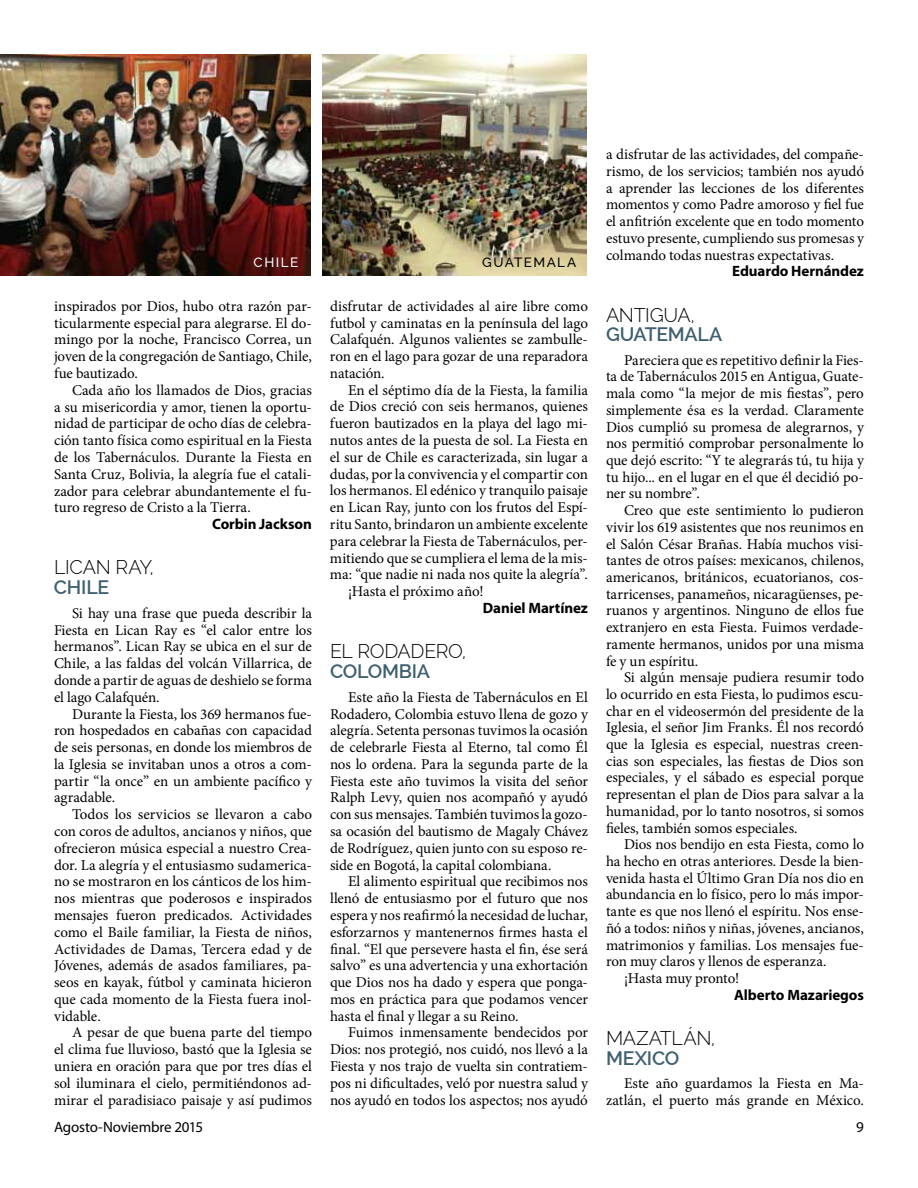
<style>
.page{position:relative;width:918px;height:1188px;background:#fff}
.page>*{position:absolute;margin:0;border:0;box-sizing:border-box;transform-origin:0 0}
.t1{font:300 19.5px "Raleway";letter-spacing:-.02em;color:#000}
.t2{font:600 19.5px "Raleway";letter-spacing:-.01em;color:#3f606f}
.t3{font:15px/16.8px "Minion Pro";letter-spacing:-.01em;color:#000;text-align:justify}
.t4{font:700 15px "Myriad Pro";letter-spacing:-.005em;color:#000}
.t5{font:15px "Myriad Pro";letter-spacing:-.01em;color:#000}
.t6{font:500 13.5px "Raleway";letter-spacing:.105em;color:#000}
.t7{font:500 13.5px "Raleway";color:#fff}
</style>
<div class="page">
<img style="left:322px;top:54px;width:265px;height:222px">
<img style="left:0;top:55px;width:310px;height:220px">
<p class="t7" style="left:254px;top:254px;width:46px">CHILE</p>
<p class="t6" style="left:482px;top:254px;width:95px">GUATEMALA</p>
<p class="t3" style="left:54px;top:298px;width:259px">inspirados por Dios, hubo otra razón par&shy;ticularmente especial para alegrarse. El do&shy;mingo por la noche, Francisco Correa, un joven de la congregación de Santiago, Chile, fue bautizado.</p>
<p class="t3" style="left:54px;top:382px;width:260px;text-indent:18px">Cada año los llamados de Dios, gracias a su misericordia y amor, tienen la oportu&shy;nidad de participar de ocho días de celebra&shy;ción tanto física como espiritual en la Fiesta de los Tabernáculos. Durante la Fiesta en Santa Cruz, Bolivia, la alegría fue el catali&shy;zador para celebrar abundantemente el fu&shy;turo regreso de Cristo a la Tierra.</p>
<p class="t4" style="left:212px;top:514px;width:101px">Corbin Jackson</p>
<h1 class="t1" style="left:54px;top:556px;width:101px">LICAN RAY,</h1>
<h1 class="t2" style="left:54px;top:576px;width:57px">CHILE</h1>
<p class="t3" style="left:54px;top:605px;width:260px;text-indent:18px">Si hay una frase que pueda describir la Fiesta en Lican Ray es “el calor entre los hermanos”. Lican Ray se ubica en el sur de Chile, a las faldas del volcán Villarrica, de donde a partir de aguas de deshielo se forma el lago Calafquén.</p>
<p class="t3" style="left:54px;top:705px;width:259px;text-indent:18px">Durante la Fiesta, los 369 hermanos fue&shy;ron hospedados en cabañas con capacidad de seis personas, en donde los miembros de la Iglesia se invitaban unos a otros a com&shy;partir “la once” en un ambiente pacífico y agradable.</p>
<p class="t3" style="left:54px;top:806px;width:260px;text-indent:18px">Todos los servicios se llevaron a cabo con coros de adultos, ancianos y niños, que ofrecieron música especial a nuestro Crea&shy;dor. La alegría y el entusiasmo sudamerica&shy;no se mostraron en los cánticos de los him&shy;nos mientras que poderosos e inspirados mensajes fueron predicados. Actividades como el Baile familiar, la Fiesta de niños, Actividades de Damas, Tercera edad y de Jóvenes, además de asados familiares, pa&shy;seos en kayak, fútbol y caminata hicieron que cada momento de la Fiesta fuera inol&shy;vidable.</p>
<p class="t3" style="left:54px;top:1024px;width:260px;text-indent:18px">A pesar de que buena parte del tiempo el clima fue lluvioso, bastó que la Iglesia se uniera en oración para que por tres días el sol iluminara el cielo, permitiéndonos ad&shy;mirar el paradisiaco paisaje y así pudimos</p>
<p class="t3" style="left:330px;top:298px;width:260px">disfrutar de actividades al aire libre como futbol y caminatas en la península del lago Calafquén. Algunos valientes se zambulle&shy;ron en el lago para gozar de una reparadora natación.</p>
<p class="t3" style="left:348px;top:382px;width:241px">En el séptimo día de la Fiesta, la familia</p>
<p class="t3" style="left:330px;top:398px;width:259px">de Dios creció con seis hermanos, quienes</p>
<p class="t3" style="left:330px;top:415px;width:260px">fueron bautizados en la playa del lago mi-</p>
<p class="t3" style="left:330px;top:432px;width:259px">nutos antes de la puesta de sol. La Fiesta en</p>
<p class="t3" style="left:330px;top:449px;width:260px">el sur de Chile es caracterizada, sin lugar a</p>
<p class="t3" style="left:330px;top:465px;width:259px">dudas, por la convivencia y el compartir con</p>
<p class="t3" style="left:330px;top:482px;width:259px">los hermanos. El edénico y tranquilo paisaje</p>
<p class="t3" style="left:330px;top:499px;width:260px">en Lican Ray, junto con los frutos del Espí-</p>
<p class="t3" style="left:330px;top:516px;width:259px">ritu Santo, brindaron un ambiente excelente</p>
<p class="t3" style="left:330px;top:533px;width:260px">para celebrar la Fiesta de Tabernáculos, per-</p>
<p class="t3" style="left:330px;top:549px;width:260px">mitiendo que se cumpliera el lema de la mis-</p>
<p class="t3" style="left:330px;top:566px;width:259px">ma: “que nadie ni nada nos quite la alegría”.</p>
<p class="t3" style="left:348px;top:583px;width:137px">¡Hasta el próximo año!</p>
<p class="t4" style="left:483px;top:598px;width:107px">Daniel Martínez</p>
<h1 class="t1" style="left:330px;top:640px;width:137px">EL RODADERO,</h1>
<h1 class="t2" style="left:330px;top:660px;width:27px">COLO</h1>
<h1 class="t2" style="left:382px;top:660px;width:50px">MBIA</h1>
<p class="t3" style="left:330px;top:689px;width:260px;text-indent:18px">Este año la Fiesta de Tabernáculos en El Rodadero, Colombia estuvo llena de gozo y alegría. Setenta personas tuvimos la ocasión de celebrarle Fiesta al Eterno, tal como Él nos lo ordena. Para la segunda parte de la Fiesta este año tuvimos la visita del señor Ralph Levy, quien nos acompañó y ayudó con sus mensajes. También tuvimos la gozo&shy;sa ocasión del bautismo de Magaly Chávez de Rodríguez, quien junto con su esposo re&shy;side en Bogotá, la capital colombiana.</p>
<p class="t3" style="left:330px;top:873px;width:260px;text-indent:18px">El alimento espiritual que recibimos nos llenó de entusiasmo por el futuro que nos espera y nos reafirmó la necesidad de luchar, esforzarnos y mantenernos firmes hasta el final. “El que persevere hasta el fin, ése será salvo” es una advertencia y una exhortación que Dios nos ha dado y espera que ponga&shy;mos en práctica para que podamos vencer hasta el final y llegar a su Reino.</p>
<p class="t3" style="left:330px;top:1024px;width:260px;text-indent:18px">Fuimos inmensamente bendecidos por Dios: nos protegió, nos cuidó, nos llevó a la Fiesta y nos trajo de vuelta sin contratiem&shy;pos ni dificultades, veló por nuestra salud y nos ayudó en todos los aspectos; nos ayudó</p>
<p class="t3" style="left:606px;top:146px;width:260px">a disfrutar de las actividades, del compañe&shy;rismo, de los servicios; también nos ayudó a aprender las lecciones de los diferentes momentos y como Padre amoroso y fiel fue el anfitrión excelente que en todo momento estuvo presente, cumpliendo sus promesas y colmando todas nuestras expectativas.</p>
<p class="t4" style="left:732px;top:261px;width:133px">Eduardo Hernández</p>
<h1 class="t1" style="left:606px;top:303px;width:90px">ANTIGUA,</h1>
<h1 class="t2" style="left:606px;top:323px;width:118px">GUATEMALA</h1>
<p class="t3" style="left:606px;top:352px;width:259px;text-indent:18px">Pareciera que es repetitivo definir la Fies&shy;ta de Tabernáculos 2015 en Antigua, Guate&shy;mala como “la mejor de mis fiestas”, pero simplemente ésa es la verdad. Claramente Dios cumplió su promesa de alegrarnos, y nos permitió comprobar personalmente lo que dejó escrito: “Y te alegrarás tú, tu hija y tu hijo... en el lugar en el que él decidió po&shy;ner su nombre”.</p>
<p class="t3" style="left:606px;top:502px;width:260px;text-indent:18px">Creo que este sentimiento lo pudieron vivir los 619 asistentes que nos reunimos en el Salón César Brañas. Había muchos visi&shy;tantes de otros países: mexicanos, chilenos, americanos, británicos, ecuatorianos, cos&shy;tarricenses, panameños, nicaragüenses, pe&shy;ruanos y argentinos. Ninguno de ellos fue extranjero en esta Fiesta. Fuimos verdade&shy;ramente hermanos, unidos por una misma fe y un espíritu.</p>
<p class="t3" style="left:606px;top:669px;width:260px;text-indent:18px">Si algún mensaje pudiera resumir todo lo ocurrido en esta Fiesta, lo pudimos escu&shy;char en el videosermón del presidente de la Iglesia, el señor Jim Franks. Él nos recordó que la Iglesia es especial, nuestras creen&shy;cias son especiales, las fiestas de Dios son especiales, y el sábado es especial porque representan el plan de Dios para salvar a la humanidad, por lo tanto nosotros, si somos fieles, también somos especiales.</p>
<p class="t3" style="left:624px;top:836px;width:242px">Dios nos bendijo en esta Fiesta, como lo</p>
<p class="t3" style="left:606px;top:853px;width:259px">ha hecho en otras anteriores. Desde la bien-</p>
<p class="t3" style="left:606px;top:870px;width:260px">venida hasta el Último Gran Día nos dio en</p>
<p class="t3" style="left:606px;top:886px;width:259px">abundancia en lo físico, pero lo más impor-</p>
<p class="t3" style="left:606px;top:903px;width:259px">tante es que nos llenó el espíritu. Nos ense-</p>
<p class="t3" style="left:606px;top:920px;width:259px">ñó a todos: niños y niñas, jóvenes, ancianos,</p>
<p class="t3" style="left:606px;top:936px;width:259px">matrimonios y familias. Los mensajes fue-</p>
<p class="t3" style="left:606px;top:953px;width:222px">ron muy claros y llenos de esperanza.</p>
<p class="t3" style="left:624px;top:970px;width:117px">¡Hasta muy pronto!</p>
<p class="t4" style="left:734px;top:985px;width:131px">Alberto Mazariegos</p>
<h1 class="t1" style="left:606px;top:1027px;width:111px">MAZATLÁN,</h1>
<h1 class="t2" style="left:606px;top:1047px;width:75px">MEXICO</h1>
<p class="t3" style="left:606px;top:1075px;width:259px;text-align:right">Este año guardamos la Fiesta en Ma&shy;zatlán, el puerto más grande en México.</p>
<p class="t5" style="left:54px;top:1117px;width:151px">Agosto-Noviembre 2015</p>
<p class="t5" style="left:856px;top:1117px;width:9px">9</p>
</div>
